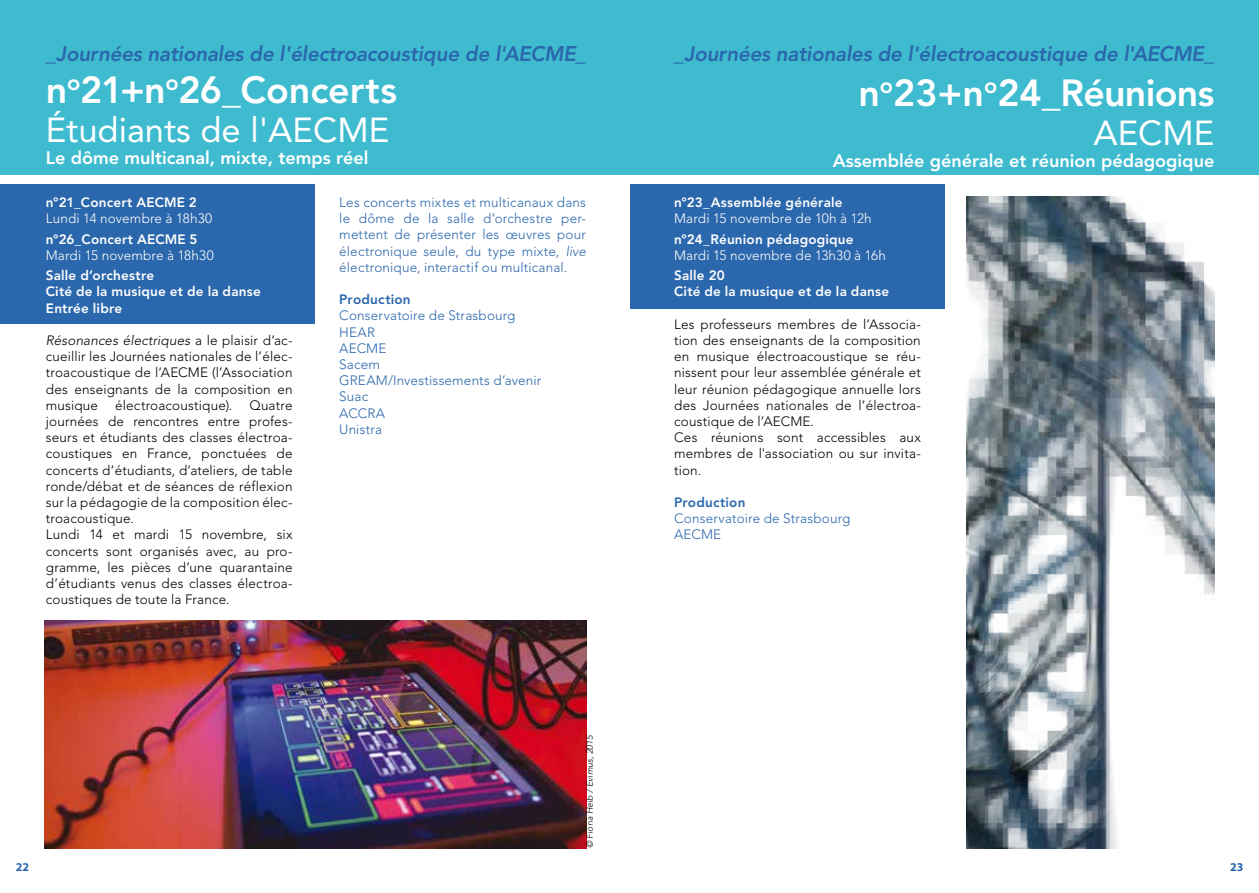
<style>
.page{position:relative;width:1259px;height:893px;background:#fff}
.page>*{position:absolute;margin:0;border:0;box-sizing:border-box;transform-origin:0 0}
.t1{font:800 37.5px "Avenir";letter-spacing:-.005em;color:#fff}
.t2{font:34.5px "Avenir";color:#fff}
.t3{font:italic 800 21px "Avenir";letter-spacing:-.01em;color:#2b67ac}
.t4{font:800 18px "Avenir";color:#fff}
.t5{font:300 13.5px/16.2px "Avenir";letter-spacing:.01em;color:#000}
.t6{font:300 13.5px/16.2px "Avenir";letter-spacing:.01em;color:#2b67ac}
.t7{font:800 13.5px/16.2px "Avenir";letter-spacing:.015em;color:#fff}
.t8{font:300 13.5px "Avenir";letter-spacing:.01em;color:#fff}
.t9{font:800 13.5px "Avenir";letter-spacing:.015em;color:#2b67ac}
.t10{font:700 12px "Myriad Pro";color:#2b67ac}
.t11{font:italic 300 9px "Avenir";color:#000}
.s1{font-style:italic}
</style>
<div class="page">
<div style="left:630px;top:184px;width:314px;height:124px;background:#2b67ac"></div>
<div style="left:629px;top:0;width:630px;height:174px;background:#3fbbd0"></div>
<div style="left:0;top:184px;width:315px;height:140px;background:#2b67ac"></div>
<div style="left:0;top:0;width:629px;height:174px;background:#3fbbd0"></div>
<img style="left:45px;top:620px;width:541px;height:228px">
<img style="left:966px;top:197px;width:248px;height:651px">
<h3 class="t3" style="left:46px;top:41px;width:541px">_Journées nationales de l'électroacoustique de l'AECME_</h3>
<h1 class="t1" style="left:46px;top:67px;width:353px">n<sup>o</sup>21+n<sup>o</sup>26_Concerts</h1>
<h2 class="t2" style="left:46px;top:110px;width:345px">Étudiants de l'AECME</h2>
<h3 class="t4" style="left:46px;top:147px;width:324px">Le dôme multicanal, mixte, temps réel</h3>
<p class="t7" style="left:46px;top:194px;width:153px">n°21_Concert AECME 2</p>
<p class="t8" style="left:46px;top:211px;width:168px">Lundi 14 novembre à 18h30</p>
<p class="t7" style="left:46px;top:231px;width:153px">n°26_Concert AECME 5</p>
<p class="t8" style="left:46px;top:247px;width:169px">Mardi 15 novembre à 18h30</p>
<p class="t7" style="left:46px;top:267px;width:216px">Salle d’orchestre<br>Cité de la musique et de la danse<br>Entrée libre</p>
<p class="t5" style="left:46px;top:332px;width:248px;text-align:justify"><span class="s1">Résonances électriques</span> a le plaisir d’ac&shy;cueillir les Journées nationales de l’élec&shy;troacoustique de l’AECME (l’Association des enseignants de la composition en musique</p>
<p class="t5" style="left:115px;top:397px;width:119px">électroacoustique).</p>
<p class="t5" style="left:46px;top:397px;width:248px;text-indent:204px">Quatre journées de rencontres entre profes&shy;seurs et étudiants des classes électroa&shy;coustiques en France, ponctuées de concerts d’étudiants, d’ateliers, de table ronde/débat et de séances de réflexion sur la pédagogie de la composition élec&shy;troacoustique.<br>Lundi 14 et mardi 15 novembre, six concerts sont organisés avec, au pro&shy;gramme, les pièces d’une quarantaine d’étudiants venus des classes électroa&shy;coustiques de toute la France.</p>
<p class="t6" style="left:339px;top:194px;width:248px;text-align:justify">Les concerts mixtes et multicanaux dans le dôme de la salle d’orchestre per&shy;mettent de présenter les œuvres pour électronique seule, du type mixte, <span class="s1">live </span>électronique, interactif ou multicanal.</p>
<p class="t9" style="left:339px;top:291px;width:73px">Production</p>
<p class="t6" style="left:339px;top:308px;width:203px">Conservatoire de Strasbourg<br>HEAR<br>AECME<br>Sacem<br>GREAM/Investissements d’avenir<br>Suac<br>ACCRA<br>Unistra</p>
<p class="t11" style="left:584px;top:848px;width:115px;rotate:-90deg">© Fiona Heib / Evimus, 2015</p>
<h3 class="t3" style="left:674px;top:41px;width:541px">_Journées nationales de l'électroacoustique de l'AECME_</h3>
<h1 class="t1" style="left:858px;top:70px;width:357px">n<sup>o</sup>23+n<sup>o</sup>24_Réunions</h1>
<h2 class="t2" style="left:1093px;top:113px;width:122px">AECME</h2>
<h3 class="t4" style="left:833px;top:150px;width:383px">Assemblée générale et réunion pédagogique</h3>
<p class="t7" style="left:674px;top:194px;width:170px">n°23_Assemblée générale</p>
<p class="t8" style="left:674px;top:211px;width:199px">Mardi 15 novembre de 10h à 12h</p>
<p class="t7" style="left:674px;top:231px;width:181px">n°24_Réunion pédagogique</p>
<p class="t8" style="left:674px;top:247px;width:213px">Mardi 15 novembre de 13h30 à 16h</p>
<p class="t7" style="left:674px;top:267px;width:216px">Salle 20<br>Cité de la musique et de la danse</p>
<p class="t5" style="left:674px;top:316px;width:248px">Les professeurs membres de l’Associa&shy;tion des enseignants de la composition en musique électroacoustique se réu&shy;nissent pour leur assemblée générale et leur réunion pédagogique annuelle lors des Journées nationales de l’électroa&shy;coustique de l’AECME.<br>Ces réunions sont accessibles aux membres de l'association ou sur invita&shy;tion.</p>
<p class="t9" style="left:674px;top:494px;width:73px">Production</p>
<p class="t6" style="left:674px;top:510px;width:178px">Conservatoire de Strasbourg<br>AECME</p>
<p class="t10" style="left:16px;top:860px;width:15px">22</p>
<p class="t10" style="left:1230px;top:860px;width:15px">23</p>
</div>
